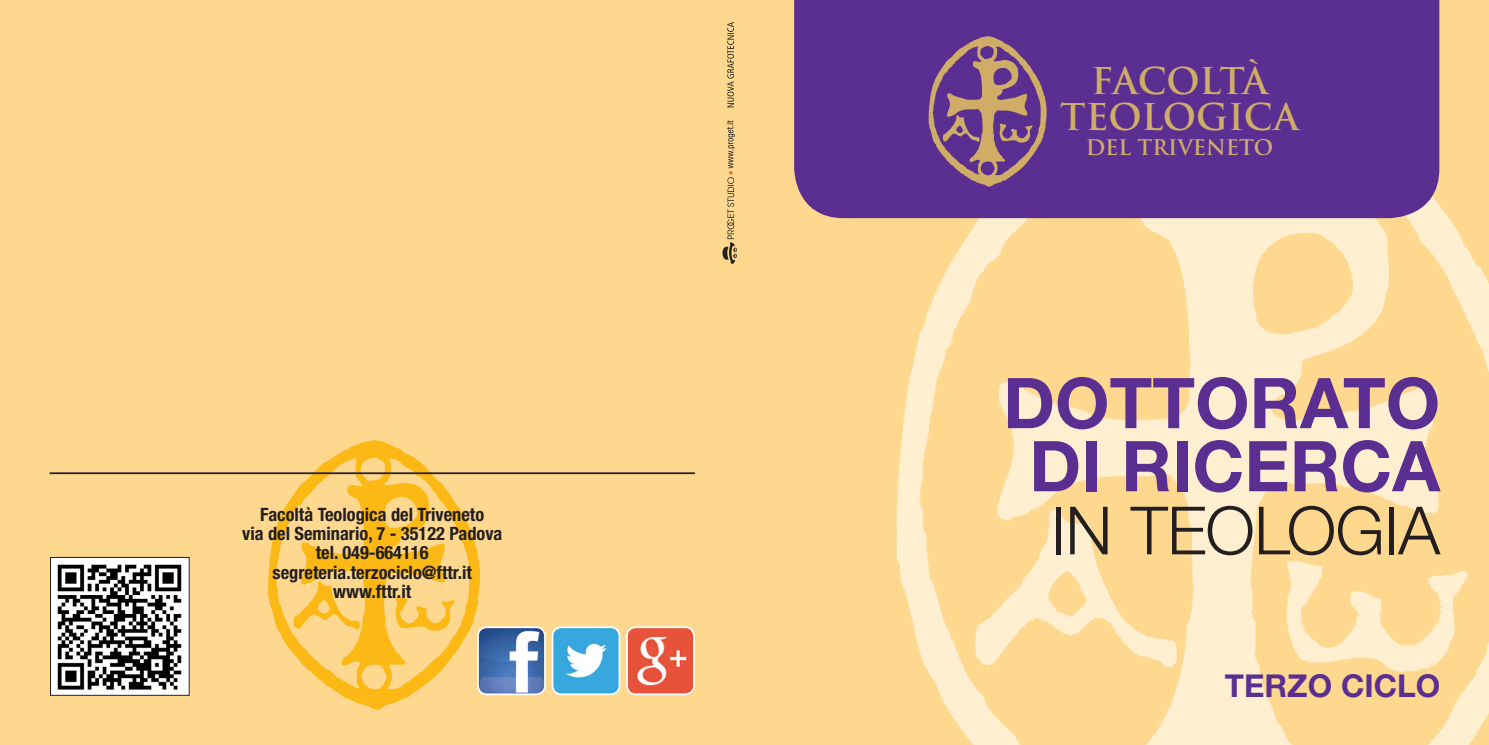
<style>
.page{position:relative;width:1489px;height:745px;background:#fff}
.page>*{position:absolute;margin:0;border:0;box-sizing:border-box;transform-origin:0 0}
.t1{font:700 70px/63px "Helvetica Neue";color:#5b2e91;text-align:center}
.t2{font:300 66.5px "Helvetica Neue";letter-spacing:-.01em;color:#231f20}
.t3{font:700 35.88px/35.9px "Trajan Pro";letter-spacing:-.005em;color:#cfad66;text-align:center}
.t4{font:700 31.5px "Helvetica Neue";color:#5b2e91}
.t5{font:700 21px "Trajan Pro";color:#cfad66}
.t6{font:700 condensed 18.38px/19.2px "Helvetica Neue";color:#231f20;text-align:center}
</style>
<div class="page">
<div style="left:744px;top:0;width:744px;height:744px;background:#fed88f"></div>
<div style="left:0;top:0;width:744px;height:744px;background:#fed88f"></div>
<img style="left:893px;top:59px;width:595px;height:685px">
<img style="left:485px;top:629px;width:60px;height:64px">
<div style="left:477px;top:626px;width:69px;height:68px;border:2px solid #fff;border-radius:9px"></div>
<img style="left:553px;top:628px;width:66px;height:65px">
<div style="left:551px;top:626px;width:69px;height:68px;border:2px solid #fff;border-radius:9px"></div>
<img style="left:627px;top:627px;width:67px;height:66px">
<div style="left:626px;top:626px;width:68px;height:68px;border:2px solid #fff;border-radius:9px"></div>
<img style="left:52px;top:559px;width:135px;height:134px">
<div style="left:50px;top:557px;width:139px;height:138px;border:1px solid #231f20"></div>
<img style="left:267px;top:440px;width:218px;height:270px">
<hr style="left:50px;top:472px;width:644px;height:2px;background:#231f20">
<div style="left:794px;top:0;width:645px;height:218px;background:#5b2e91"></div>
<img style="left:928px;top:36px;width:121px;height:156px">
<svg style="left:722px;top:120px;width:15px;height:143px"></svg>
<svg style="left:727px;top:22px;width:7px;height:85px"></svg>
<p class="t6" style="left:242px;top:504px;width:262px">Facoltà Teologica del Triveneto<br>via del Seminario, 7 - 35122 Padova tel. 049-664116 segreteria.terzociclo@fttr.it www.fttr.it</p>
<h3 class="t3" style="left:1060px;top:63px;width:240px">FACOLTÀ<br>TEOLOGICA</h3>
<p class="t5" style="left:1085px;top:134px;width:189px">DEL TRIVENETO</p>
<h1 class="t1" style="left:1003px;top:370px;width:438px">DOTTORATO<br>DI RICERCA</h1>
<h2 class="t2" style="left:1051px;top:489px;width:390px">IN TEOLOGIA</h2>
<h3 class="t4" style="left:1224px;top:665px;width:217px">TERZO CICLO</h3>
</div>
